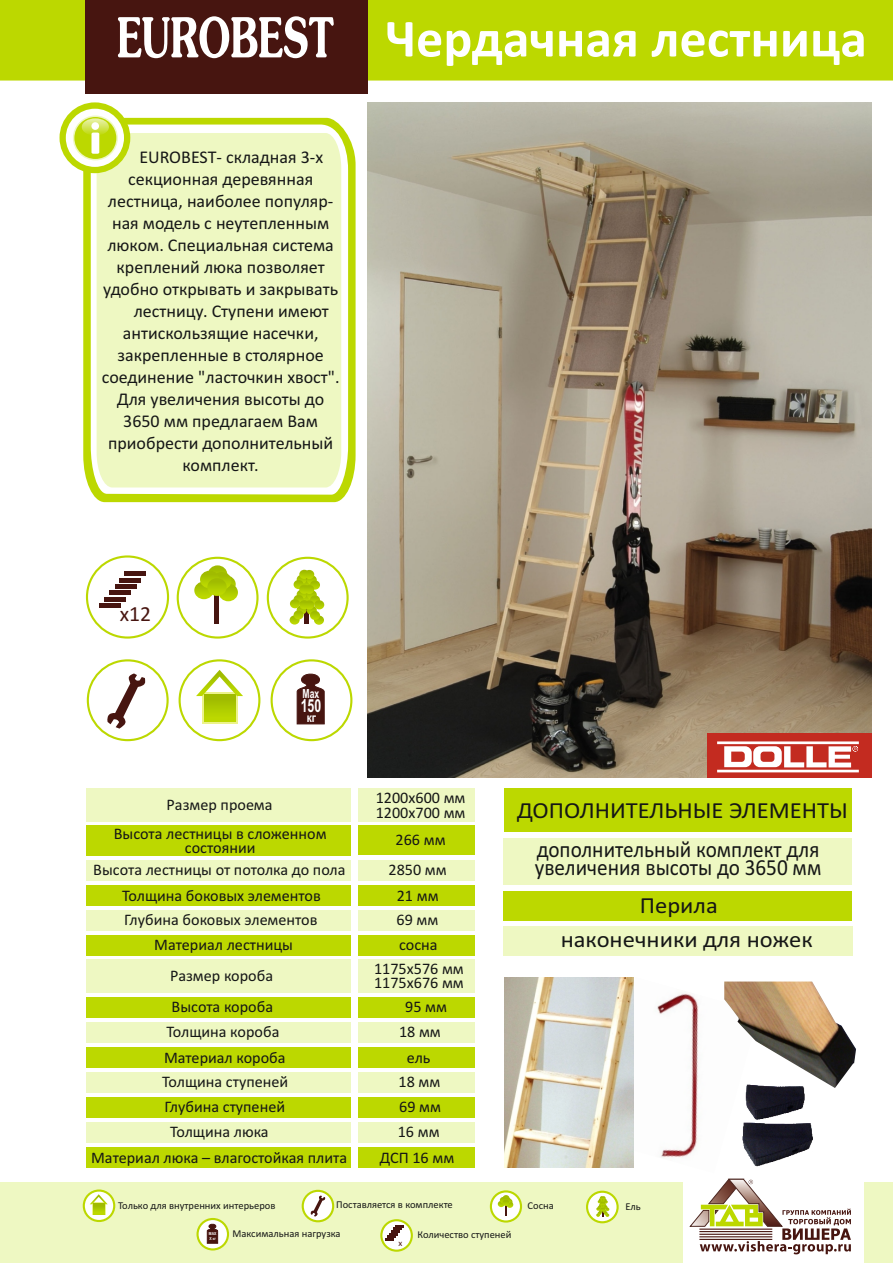
<style>
.page{position:relative;width:893px;height:1263px;background:#fff}
.page>*{position:absolute;margin:0;border:0;box-sizing:border-box;transform-origin:0 0}
.t1{font:700 54px "Calibri";color:#fff}
.t2{font:23.1px/17.4px "Calibri";color:#151616;scale:.92 1}
.t3{font:23.1px/34.8px "Calibri";color:#151616;scale:1.06 1}
.t4{font:21.6px "Calibri";color:#471510}
.t5{font:18px "Calibri";color:#151616}
.t6{font:700 18px "Arial Narrow";color:#fff;scale:.83 1}
.t7{font:16.2px/24.6px "Calibri";color:#151616}
.t8{font:700 12.6px "Arial Narrow";color:#fff;scale:.83 1}
.t9{font:700 12.6px "Arial Narrow";color:#fff}
.t10{font:10.5px "Calibri";color:#151616}
.t11{font:9px "Calibri";color:#471510}
.t12{font:700 4.2px/4.8px "Arial Narrow";color:#fff}
.s1{font-family:"Jasmine UPC Bold";font-weight:400;font-size:90px}
</style>
<div class="page">
<div style="left:0;top:0;width:893px;height:81px;background:#bcd800"></div>
<div style="left:85px;top:0;width:282px;height:94px;background:#471510"></div>
<img style="left:590px;top:977px;width:109px;height:191px">
<div style="left:504px;top:838px;width:348px;height:47px;background:#eef8c2"></div>
<div style="left:86px;top:788px;width:265px;height:34px;background:#eef8c2"></div>
<div style="left:86px;top:935px;width:265px;height:20px;background:#bcd800"></div>
<div style="left:86px;top:1047px;width:265px;height:21px;background:#bcd800"></div>
<div style="left:86px;top:885px;width:265px;height:21px;background:#bcd800"></div>
<div style="left:86px;top:997px;width:265px;height:21px;background:#bcd800"></div>
<div style="left:86px;top:1097px;width:265px;height:21px;background:#bcd800"></div>
<div style="left:86px;top:1147px;width:265px;height:21px;background:#bcd800"></div>
<div style="left:86px;top:860px;width:265px;height:21px;background:#eef8c2"></div>
<div style="left:86px;top:960px;width:265px;height:33px;background:#eef8c2"></div>
<div style="left:86px;top:1072px;width:265px;height:21px;background:#eef8c2"></div>
<div style="left:86px;top:910px;width:265px;height:21px;background:#eef8c2"></div>
<div style="left:86px;top:1022px;width:265px;height:21px;background:#eef8c2"></div>
<div style="left:86px;top:1122px;width:265px;height:21px;background:#eef8c2"></div>
<div style="left:359px;top:788px;width:116px;height:34px;background:#eef8c2"></div>
<div style="left:359px;top:935px;width:116px;height:20px;background:#bcd800"></div>
<div style="left:359px;top:1047px;width:116px;height:21px;background:#bcd800"></div>
<div style="left:359px;top:885px;width:116px;height:21px;background:#bcd800"></div>
<div style="left:359px;top:997px;width:116px;height:21px;background:#bcd800"></div>
<div style="left:359px;top:1097px;width:116px;height:21px;background:#bcd800"></div>
<div style="left:359px;top:1147px;width:116px;height:21px;background:#bcd800"></div>
<div style="left:359px;top:860px;width:116px;height:21px;background:#eef8c2"></div>
<div style="left:359px;top:960px;width:116px;height:33px;background:#eef8c2"></div>
<div style="left:359px;top:1072px;width:116px;height:21px;background:#eef8c2"></div>
<div style="left:359px;top:910px;width:116px;height:21px;background:#eef8c2"></div>
<div style="left:359px;top:1022px;width:116px;height:21px;background:#eef8c2"></div>
<div style="left:359px;top:1122px;width:116px;height:21px;background:#eef8c2"></div>
<svg style="left:87px;top:659px;width:82px;height:82px"></svg>
<svg style="left:107px;top:673px;width:39px;height:56px"></svg>
<svg style="left:179px;top:659px;width:81px;height:82px"></svg>
<svg style="left:203px;top:696px;width:35px;height:28px"></svg>
<div style="left:205px;top:694px;width:31px;height:28px;background:linear-gradient(to bottom,#9bb700,#bedb00)"></div>
<svg style="left:196px;top:670px;width:47px;height:26px"></svg>
<div style="left:86px;top:555px;width:83px;height:84px;background:#fff;border:2px solid #bcd800;border-radius:50%"></div>
<div style="left:104px;top:597px;width:22px;height:5px;background:#471510"></div>
<div style="left:109px;top:590px;width:22px;height:5px;background:#471510"></div>
<div style="left:99px;top:603px;width:22px;height:5px;background:#471510"></div>
<div style="left:115px;top:584px;width:21px;height:5px;background:#471510"></div>
<div style="left:119px;top:577px;width:22px;height:5px;background:#471510"></div>
<div style="left:124px;top:571px;width:22px;height:5px;background:#471510"></div>
<div style="left:177px;top:557px;width:82px;height:82px;background:#fff;border:2px solid #bcd800;border-radius:50%"></div>
<hr style="left:215px;top:577px;width:4px;height:47px;background:#471510">
<svg style="left:194px;top:581px;width:20px;height:18px"></svg>
<svg style="left:208px;top:565px;width:19px;height:18px"></svg>
<svg style="left:216px;top:575px;width:20px;height:18px"></svg>
<svg style="left:219px;top:584px;width:19px;height:17px"></svg>
<svg style="left:212px;top:572px;width:19px;height:18px"></svg>
<svg style="left:200px;top:571px;width:19px;height:17px"></svg>
<svg style="left:207px;top:578px;width:20px;height:18px"></svg>
<div style="left:267px;top:557px;width:82px;height:82px;background:#fff;border:2px solid #bcd800;border-radius:50%"></div>
<svg style="left:290px;top:570px;width:34px;height:55px"></svg>
<img style="left:368px;top:102px;width:504px;height:676px">
<div style="left:504px;top:788px;width:348px;height:44px;background:#bcd800"></div>
<svg style="left:83px;top:118px;width:273px;height:384px"></svg>
<div style="left:97px;top:133px;width:244px;height:354px;background:#eef8c2"></div>
<svg style="left:60px;top:102px;width:70px;height:71px"></svg>
<div style="left:707px;top:733px;width:165px;height:45px;background:#c32b20"></div>
<svg style="left:717px;top:741px;width:142px;height:31px"></svg>
<div style="left:503px;top:926px;width:349px;height:30px;background:#eef8c2"></div>
<div style="left:504px;top:891px;width:348px;height:30px;background:#bcd800"></div>
<img style="left:724px;top:981px;width:132px;height:107px">
<div style="left:0;top:1182px;width:893px;height:81px;background:#eef8c2"></div>
<div style="left:683px;top:1179px;width:180px;height:84px;background:#fff"></div>
<svg style="left:83px;top:1189px;width:32px;height:33px"></svg>
<svg style="left:92px;top:1214px;width:14px;height:1px"></svg>
<svg style="left:90px;top:1194px;width:18px;height:20px"></svg>
<svg style="left:302px;top:1190px;width:32px;height:32px"></svg>
<svg style="left:310px;top:1195px;width:15px;height:21px"></svg>
<svg style="left:196px;top:1218px;width:33px;height:32px"></svg>
<svg style="left:207px;top:1223px;width:11px;height:20px"></svg>
<svg style="left:380px;top:1219px;width:33px;height:33px"></svg>
<svg style="left:385px;top:1225px;width:19px;height:15px"></svg>
<svg style="left:490px;top:1190px;width:32px;height:32px"></svg>
<svg style="left:498px;top:1195px;width:15px;height:21px"></svg>
<svg style="left:586px;top:1191px;width:33px;height:32px"></svg>
<svg style="left:596px;top:1196px;width:13px;height:21px"></svg>
<img style="left:504px;top:978px;width:129px;height:189px">
<img style="left:729px;top:1075px;width:89px;height:92px">
<svg style="left:690px;top:1179px;width:161px;height:75px"></svg>
<div style="left:86px;top:825px;width:265px;height:31px;background:#bcd800"></div>
<div style="left:359px;top:825px;width:116px;height:30px;background:#bcd800"></div>
<div style="left:271px;top:659px;width:81px;height:82px;background:#fff;border:2px solid #bcd800;border-radius:50%"></div>
<svg style="left:297px;top:673px;width:27px;height:51px"></svg>
<h1 class="t1" style="left:117px;top:16px;width:751px"><span class="s1">EUROBEST</span> Чердачная лестница</h1>
<p class="t5" style="left:139px;top:150px;width:185px">EUROBEST- складная 3-х</p>
<p class="t5" style="left:128px;top:172px;width:187px">секционная деревянная</p>
<p class="t5" style="left:108px;top:194px;width:227px">лестница, наиболее популяр-</p>
<p class="t5" style="left:112px;top:216px;width:219px">ная модель с неутепленным</p>
<p class="t5" style="left:107px;top:238px;width:228px">люком. Специальная система</p>
<p class="t5" style="left:117px;top:260px;width:210px">креплений люка позволяет</p>
<p class="t5" style="left:103px;top:282px;width:236px">удобно открывать и закрывать</p>
<p class="t5" style="left:134px;top:304px;width:197px">лестницу. Ступени имеют</p>
<p class="t5" style="left:123px;top:326px;width:197px">антискользящие насечки,</p>
<p class="t5" style="left:118px;top:348px;width:208px">закрепленные в столярное</p>
<p class="t5" style="left:102px;top:370px;width:239px">соединение "ласточкин хвост".</p>
<p class="t5" style="left:117px;top:392px;width:209px">Для увеличения высоты до</p>
<p class="t5" style="left:123px;top:414px;width:196px">3650 мм предлагаем Вам</p>
<p class="t5" style="left:108px;top:436px;width:227px">приобрести дополнительный</p>
<p class="t5" style="left:182px;top:458px;width:78px">комплект.</p>
<h3 class="t4" style="left:120px;top:605px;width:33px">х12</h3>
<p class="t8" style="left:303px;top:689px;width:22px">Мах</p>
<p class="t6" style="left:301px;top:699px;width:26px">150</p>
<p class="t9" style="left:307px;top:713px;width:11px">кг</p>
<p class="t7" style="left:167px;top:793px;width:108px">Размер проема</p>
<p class="t7" style="left:114px;top:827px;width:214px;line-height:14.4px;text-align:center">Высота лестницы в сложенном состоянии</p>
<p class="t7" style="left:93px;top:858px;width:254px;line-height:25.8px;text-align:center">Высота лестницы от потолка до пола<br>Толщина боковых элементов</p>
<p class="t7" style="left:124px;top:908px;width:195px">Глубина боковых элементов</p>
<p class="t7" style="left:154px;top:933px;width:140px">Материал лестницы</p>
<p class="t7" style="left:170px;top:962px;width:105px;line-height:30.3px">Размер короба<br>Высота короба</p>
<p class="t7" style="left:376px;top:791px;width:91px;line-height:15.1px">1200х600 мм<br>1200х700 мм</p>
<p class="t7" style="left:396px;top:829px;width:52px">266 мм</p>
<p class="t7" style="left:389px;top:858px;width:60px">2850 мм</p>
<p class="t7" style="left:396px;top:884px;width:44px">21 мм<br>69 мм</p>
<p class="t7" style="left:399px;top:933px;width:40px">сосна</p>
<p class="t7" style="left:374px;top:962px;width:91px;line-height:14.7px">1175х576 мм<br>1175х676 мм</p>
<p class="t7" style="left:405px;top:995px;width:43px">95 мм</p>
<p class="t7" style="left:167px;top:1020px;width:114px">Толщина короба</p>
<p class="t7" style="left:399px;top:1020px;width:43px">18 мм</p>
<p class="t7" style="left:164px;top:1046px;width:123px">Материал короба</p>
<p class="t7" style="left:398px;top:1046px;width:44px;text-align:center">ель<br>18 мм<br>69 мм</p>
<p class="t7" style="left:162px;top:1070px;width:128px">Толщина ступеней</p>
<p class="t7" style="left:170px;top:1120px;width:100px">Толщина люка</p>
<p class="t7" style="left:165px;top:1095px;width:122px">Глубина ступеней</p>
<p class="t7" style="left:380px;top:1119px;width:76px;line-height:26.5px;text-align:center">16 мм<br>ДСП 16 мм</p>
<p class="t7" style="left:91px;top:1147px;width:258px">Материал люка – влагостойкая плита</p>
<h2 class="t3" style="left:517px;top:795px;width:314px">ДОПОЛНИТЕЛЬНЫЕ ЭЛЕМЕНТЫ</h2>
<h2 class="t2" style="left:535px;top:843px;width:313px">дополнительный комплект для увеличения высоты до 3650 мм</h2>
<h2 class="t3" style="left:561px;top:889px;width:239px;text-indent:79px">Перила наконечники для ножек</h2>
<p class="t10" style="left:118px;top:1201px;width:159px">Только для внутренних интерьеров</p>
<p class="t10" style="left:336px;top:1200px;width:118px">Поставляется в комплекте</p>
<p class="t12" style="left:209px;top:1232px;width:9px">МAX<br>Х кг</p>
<p class="t10" style="left:417px;top:1230px;width:96px">Количество ступеней</p>
<p class="t11" style="left:399px;top:1239px;width:5px">х</p>
<p class="t10" style="left:233px;top:1229px;width:109px">Максимальная нагрузка</p>
<p class="t10" style="left:528px;top:1201px;width:28px">Сосна</p>
<p class="t10" style="left:625px;top:1201px;width:17px">Ель</p>
</div>
